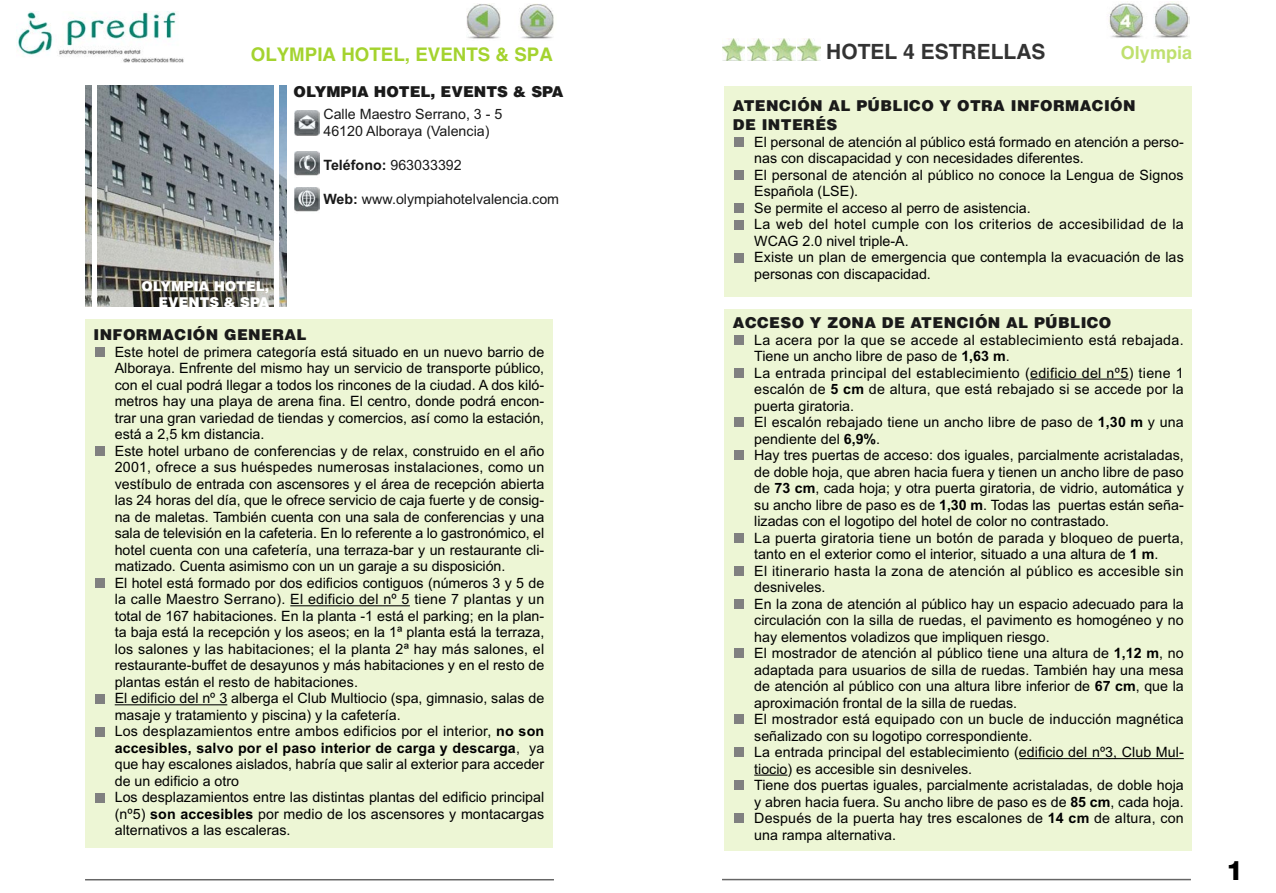
<style>
.page{position:relative;width:1276px;height:893px;background:#fff}
.page>*{position:absolute;margin:0;border:0;box-sizing:border-box;transform-origin:0 0}
.t1{font:800 27px "Helvetica Neue";color:#000}
.t2{font:700 21px "Helvetica LT Std";color:#333}
.t3{font:700 18.75px "Helvetica LT Std";color:#a4d32f}
.t4{font:700 18px "Helvetica LT Std";color:#bfe06e}
.t5{font:900 15px/19.2px "Helvetica LT Std";letter-spacing:.025em;color:#1a1a1a}
.t6{font:900 15px "Helvetica LT Std";color:#1a1a1a}
.t7{font:14.25px/16.5px "Arial";color:#000}
.t8{font:14.25px/17.1px "Arial";color:#1a1a1a}
.t9{font:700 14.25px "Arial";color:#1a1a1a}
.t10{font:900 13.5px/16.2px "Helvetica LT Std";color:#fff;text-align:right}
.s1{font-weight:400}
.s2{font-weight:700}
</style>
<div class="page">
<hr style="left:722px;top:879px;width:469px;height:1px;background:#666">
<img style="left:17px;top:11px;width:167px;height:52px">
<hr style="left:85px;top:879px;width:469px;height:1px;background:#666">
<img style="left:1109px;top:2px;width:80px;height:36px">
<svg style="left:772px;top:38px;width:23px;height:23px"></svg>
<img style="left:773px;top:39px;width:22px;height:21px">
<div style="left:798px;top:37px;width:22px;height:26px;background:linear-gradient(to right,#fff,#fff)"></div>
<img style="left:798px;top:39px;width:22px;height:21px">
<svg style="left:747px;top:38px;width:23px;height:23px"></svg>
<img style="left:747px;top:39px;width:22px;height:21px">
<svg style="left:722px;top:38px;width:23px;height:23px"></svg>
<img style="left:722px;top:39px;width:23px;height:21px">
<img style="left:467px;top:3px;width:87px;height:36px">
<img style="left:85px;top:85px;width:201px;height:222px">
<div style="left:92px;top:85px;width:5px;height:224px;background:#fff"></div>
<hr style="left:275px;top:85px;width:4px;height:228px;background:#fff">
<svg style="left:295px;top:110px;width:23px;height:1px"></svg>
<img style="left:294px;top:111px;width:25px;height:25px">
<img style="left:294px;top:151px;width:25px;height:25px">
<img style="left:294px;top:187px;width:25px;height:25px">
<div style="left:85px;top:320px;width:468px;height:528px;background:#edf6d5"></div>
<hr style="left:290px;top:605px;width:120px;height:1px;background:#000">
<hr style="left:115px;top:704px;width:112px;height:1px;background:#000">
<div style="left:95px;top:347px;width:9px;height:10px;background:#808080"></div>
<div style="left:95px;top:446px;width:9px;height:10px;background:#808080"></div>
<div style="left:95px;top:578px;width:9px;height:10px;background:#808080"></div>
<div style="left:95px;top:694px;width:9px;height:9px;background:#808080"></div>
<div style="left:95px;top:727px;width:9px;height:9px;background:#808080"></div>
<div style="left:95px;top:793px;width:9px;height:9px;background:#808080"></div>
<div style="left:724px;top:86px;width:468px;height:210px;background:#edf6d5"></div>
<div style="left:734px;top:137px;width:10px;height:10px;background:#808080"></div>
<div style="left:734px;top:170px;width:10px;height:10px;background:#808080"></div>
<div style="left:734px;top:203px;width:10px;height:10px;background:#808080"></div>
<div style="left:734px;top:220px;width:10px;height:9px;background:#808080"></div>
<div style="left:734px;top:253px;width:10px;height:9px;background:#808080"></div>
<div style="left:724px;top:309px;width:468px;height:541px;background:#edf6d5"></div>
<hr style="left:1030px;top:379px;width:98px;height:1px;background:#000">
<hr style="left:1019px;top:758px;width:160px;height:1px;background:#000">
<hr style="left:754px;top:775px;width:33px;height:1px;background:#000">
<div style="left:734px;top:335px;width:10px;height:10px;background:#808080"></div>
<div style="left:734px;top:368px;width:10px;height:10px;background:#808080"></div>
<div style="left:734px;top:418px;width:10px;height:9px;background:#808080"></div>
<div style="left:734px;top:451px;width:10px;height:9px;background:#808080"></div>
<div style="left:734px;top:533px;width:10px;height:10px;background:#808080"></div>
<div style="left:734px;top:566px;width:10px;height:10px;background:#808080"></div>
<div style="left:734px;top:599px;width:10px;height:10px;background:#808080"></div>
<div style="left:734px;top:649px;width:10px;height:9px;background:#808080"></div>
<div style="left:734px;top:715px;width:10px;height:9px;background:#808080"></div>
<div style="left:734px;top:748px;width:10px;height:9px;background:#808080"></div>
<div style="left:734px;top:781px;width:10px;height:9px;background:#808080"></div>
<div style="left:734px;top:814px;width:10px;height:9px;background:#808080"></div>
<h3 class="t3" style="left:251px;top:43px;width:304px">OLYMPIA HOTEL, EVENTS &amp; SPA</h3>
<h2 class="t2" style="left:826px;top:39px;width:221px">HOTEL 4 ESTRELLAS</h2>
<p class="t4" style="left:1121px;top:42px;width:73px">Olympia</p>
<p class="t6" style="left:294px;top:83px;width:271px">OLYMPIA HOTEL, EVENTS &amp; SPA</p>
<p class="t8" style="left:323px;top:107px;width:180px">Calle Maestro Serrano, 3 - 5<br>46120 Alboraya (Valencia)</p>
<p class="t9" style="left:323px;top:160px;width:140px">Teléfono: <span class="s1">963033392</span></p>
<p class="t8" style="left:323px;top:192px;width:237px"><span class="s2">Web:</span> www.olympiahotelvalencia.com</p>
<p class="t5" style="left:733px;top:96px;width:404px">ATENCIÓN AL PÚBLICO Y OTRA INFORMACIÓN<br>DE INTERÉS</p>
<p class="t7" style="left:754px;top:135px;width:431px">El personal de atención al público está formado en atención a perso&shy;nas con discapacidad y con necesidades diferentes.<br>El personal de atención al público no conoce la Lengua de Signos Española (LSE).<br>Se permite el acceso al perro de asistencia.<br>La web del hotel cumple con los criterios de accesibilidad de la WCAG 2.0 nivel triple-A.<br>Existe un plan de emergencia que contempla la evacuación de las personas con discapacidad.</p>
<p class="t5" style="left:733px;top:313px;width:380px">ACCESO Y ZONA DE ATENCIÓN AL PÚBLICO</p>
<p class="t7" style="left:754px;top:333px;width:431px">La acera por la que se accede al establecimiento está rebajada.<br>Tiene un ancho libre de paso de <span class="s2">1,63 m</span>.<br>La entrada principal del establecimiento (edificio del nº5) tiene 1 escalón de <span class="s2">5 cm</span> de altura, que está rebajado si se accede por la puerta giratoria.<br>El escalón rebajado tiene un ancho libre de paso de <span class="s2">1,30 m</span> y una pendiente del <span class="s2">6,9%</span>.<br>Hay tres puertas de acceso: dos iguales, parcialmente acristaladas, de doble hoja, que abren hacia fuera y tienen un ancho libre de paso de <span class="s2">73 cm</span>, cada hoja; y otra puerta giratoria, de vidrio, automática y su ancho libre de paso es de <span class="s2">1,30 m</span>. Todas las puertas están seña&shy;lizadas con el logotipo del hotel de color no contrastado.<br>La puerta giratoria tiene un botón de parada y bloqueo de puerta, tanto en el exterior como el interior, situado a una altura de <span class="s2">1 m</span>.<br>El itinerario hasta la zona de atención al público es accesible sin desniveles.<br>En la zona de atención al público hay un espacio adecuado para la circulación con la silla de ruedas, el pavimento es homogéneo y no hay elementos voladizos que impliquen riesgo.<br>El mostrador de atención al público tiene una altura de <span class="s2">1,12 m</span>, no adaptada para usuarios de silla de ruedas. También hay una mesa de atención al público con una altura libre inferior de <span class="s2">67 cm</span>, que la aproximación frontal de la silla de ruedas.<br>El mostrador está equipado con un bucle de inducción magnética señalizado con su logotipo correspondiente.<br>La entrada principal del establecimiento (edificio del nº3, Club Mul&shy;tiocio) es accesible sin desniveles.<br>Tiene dos puertas iguales, parcialmente acristaladas, de doble hoja y abren hacia fuera. Su ancho libre de paso es de <span class="s2">85 cm</span>, cada hoja.<br>Después de la puerta hay tres escalones de <span class="s2">14 cm</span> de altura, con una rampa alternativa.</p>
<p class="t10" style="left:141px;top:278px;width:129px">OLYMPIA HOTEL,<br>EVENTS &amp; SPA</p>
<p class="t5" style="left:93px;top:325px;width:214px">INFORMACIÓN GENERAL</p>
<p class="t7" style="left:115px;top:345px;width:431px">Este hotel de primera categoría está situado en un nuevo barrio de Alboraya. Enfrente del mismo hay un servicio de transporte público, con el cual podrá llegar a todos los rincones de la ciudad. A dos kiló&shy;metros hay una playa de arena fina. El centro, donde podrá encon&shy;trar una gran variedad de tiendas y comercios, así como la estación, está a 2,5 km distancia.<br>Este hotel urbano de conferencias y de relax, construido en el año 2001, ofrece a sus huéspedes numerosas instalaciones, como un vestíbulo de entrada con ascensores y el área de recepción abierta las 24 horas del día, que le ofrece servicio de caja fuerte y de consig&shy;na de maletas. También cuenta con una sala de conferencias y una sala de televisión en la cafeteria. En lo referente a lo gastronómico, el hotel cuenta con una cafetería, una terraza-bar y un restaurante cli&shy;matizado. Cuenta asimismo con un un garaje a su disposición.<br>El hotel está formado por dos edificios contiguos (números 3 y 5 de la calle Maestro Serrano). El edificio del nº 5 tiene 7 plantas y un total de 167 habitaciones. En la planta -1 está el parking; en la plan&shy;ta baja está la recepción y los aseos; en la 1ª planta está la terraza, los salones y las habitaciones; el la planta 2ª hay más salones, el restaurante-buffet de desayunos y más habitaciones y en el resto de plantas están el resto de habitaciones.<br>El edificio del nº 3 alberga el Club Multiocio (spa, gimnasio, salas de masaje y tratamiento y piscina) y la cafetería.<br>Los desplazamientos entre ambos edificios por el interior, <span class="s2">no son accesibles, salvo por el paso interior de carga y descarga</span>, ya que hay escalones aislados, habría que salir al exterior para acceder de un edificio a otro<br>Los desplazamientos entre las distintas plantas del edificio principal (nº5) <span class="s2">son accesibles</span> por medio de los ascensores y montacargas alternativos a las escaleras.</p>
<h1 class="t1" style="left:1226px;top:860px;width:19px">1</h1>
</div>
